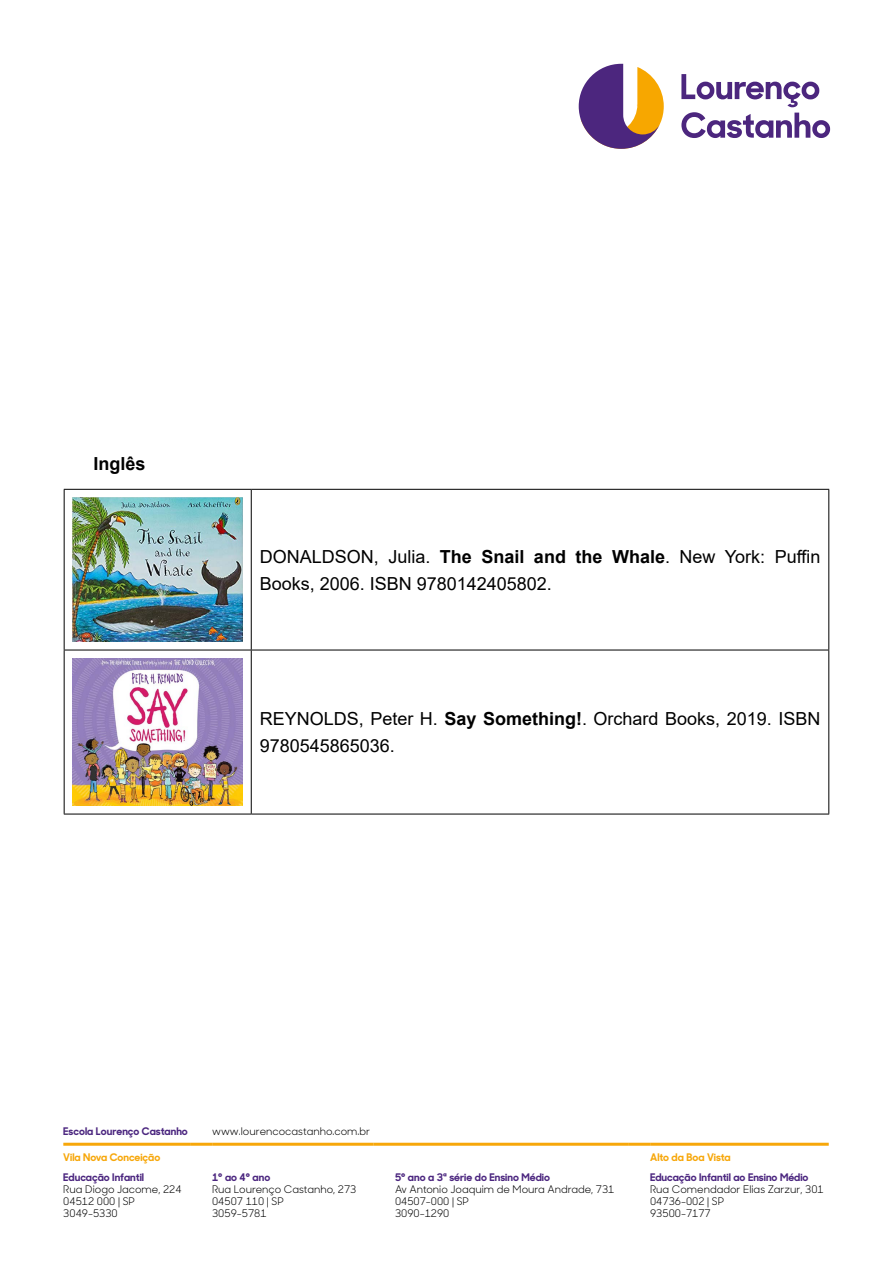
<style>
.page{position:relative;width:893px;height:1263px;background:#fff}
.page>*{position:absolute;margin:0;border:0;box-sizing:border-box;transform-origin:0 0}
.t1{font:18px/27px "Arial";color:#000}
.t2{font:700 18px "Arial";color:#000}
.t3{font:10.5px/12px "Sharp Sans No 1";color:#000}
.t4{font:700 10.5px "Sharp Sans No 1";color:#4b267f}
.t5{font:700 10.5px "Sharp Sans No 1";color:#f7a70a}
.s1{font-weight:700}
</style>
<div class="page">
<svg style="left:681px;top:74px;width:149px;height:64px"></svg>
<svg style="left:579px;top:64px;width:85px;height:85px"></svg>
<hr style="left:63px;top:1143px;width:128px;height:3px;background:#f7a70a">
<hr style="left:191px;top:1143px;width:21px;height:3px;background:#f7a70a">
<hr style="left:212px;top:1143px;width:162px;height:3px;background:#f7a70a">
<hr style="left:374px;top:1143px;width:21px;height:3px;background:#f7a70a">
<hr style="left:395px;top:1143px;width:234px;height:3px;background:#f7a70a">
<hr style="left:629px;top:1143px;width:21px;height:3px;background:#f7a70a">
<hr style="left:650px;top:1143px;width:179px;height:3px;background:#f7a70a">
<hr style="left:64px;top:489px;width:187px;height:1px;background:#000">
<hr style="left:64px;top:490px;width:1px;height:160px;background:#000">
<hr style="left:251px;top:489px;width:578px;height:1px;background:#000">
<hr style="left:251px;top:490px;width:1px;height:160px;background:#000">
<hr style="left:828px;top:490px;width:1px;height:160px;background:#000">
<hr style="left:64px;top:650px;width:187px;height:1px;background:#000">
<hr style="left:64px;top:650px;width:1px;height:164px;background:#000">
<hr style="left:251px;top:650px;width:578px;height:1px;background:#000">
<hr style="left:251px;top:650px;width:1px;height:164px;background:#000">
<hr style="left:828px;top:650px;width:1px;height:164px;background:#000">
<hr style="left:64px;top:814px;width:187px;height:1px;background:#000">
<hr style="left:251px;top:814px;width:578px;height:1px;background:#000">
<img style="left:73px;top:498px;width:170px;height:143px">
<img style="left:73px;top:658px;width:170px;height:147px">
<h1 class="t2" style="left:94px;top:451px;width:54px">Inglês</h1>
<h1 class="t1" style="left:260px;top:543px;width:562px">DONALDSON, Julia. <span class="s1">The Snail and the Whale</span>. New York: Puffin<br>Books, 2006. ISBN 9780142405802.</h1>
<h1 class="t1" style="left:260px;top:705px;width:562px">REYNOLDS, Peter H. <span class="s1">Say Something!</span>. Orchard Books, 2019. ISBN<br>9780545865036.</h1>
<p class="t4" style="left:63px;top:1123px;width:126px">Escola Lourenço Castanho</p>
<p class="t3" style="left:212px;top:1125px;width:160px">www.lourencocastanho.com.br</p>
<p class="t5" style="left:63px;top:1150px;width:98px">Vila Nova Conceição</p>
<p class="t5" style="left:650px;top:1150px;width:82px">Alto da Boa Vista</p>
<p class="t4" style="left:63px;top:1169px;width:82px">Educação Infantil</p>
<p class="t3" style="left:63px;top:1182px;width:120px">Rua Diogo Jacome, 224<br>04512 000 | SP<br>3049-5330</p>
<p class="t4" style="left:212px;top:1169px;width:60px">1° ao 4° ano</p>
<p class="t3" style="left:212px;top:1182px;width:146px">Rua Lourenço Castanho, 273<br>04507 110 | SP<br>3059-5781</p>
<p class="t4" style="left:395px;top:1169px;width:156px">5° ano a 3ª série do Ensino Médio</p>
<p class="t3" style="left:395px;top:1182px;width:221px">Av Antonio Joaquim de Moura Andrade, 731<br>04507-000 | SP<br>3090-1290</p>
<p class="t4" style="left:650px;top:1169px;width:160px">Educação Infantil ao Ensino Médio</p>
<p class="t3" style="left:650px;top:1182px;width:175px">Rua Comendador Elias Zarzur, 301<br>04736-002 | SP<br>93500-7177</p>
</div>
